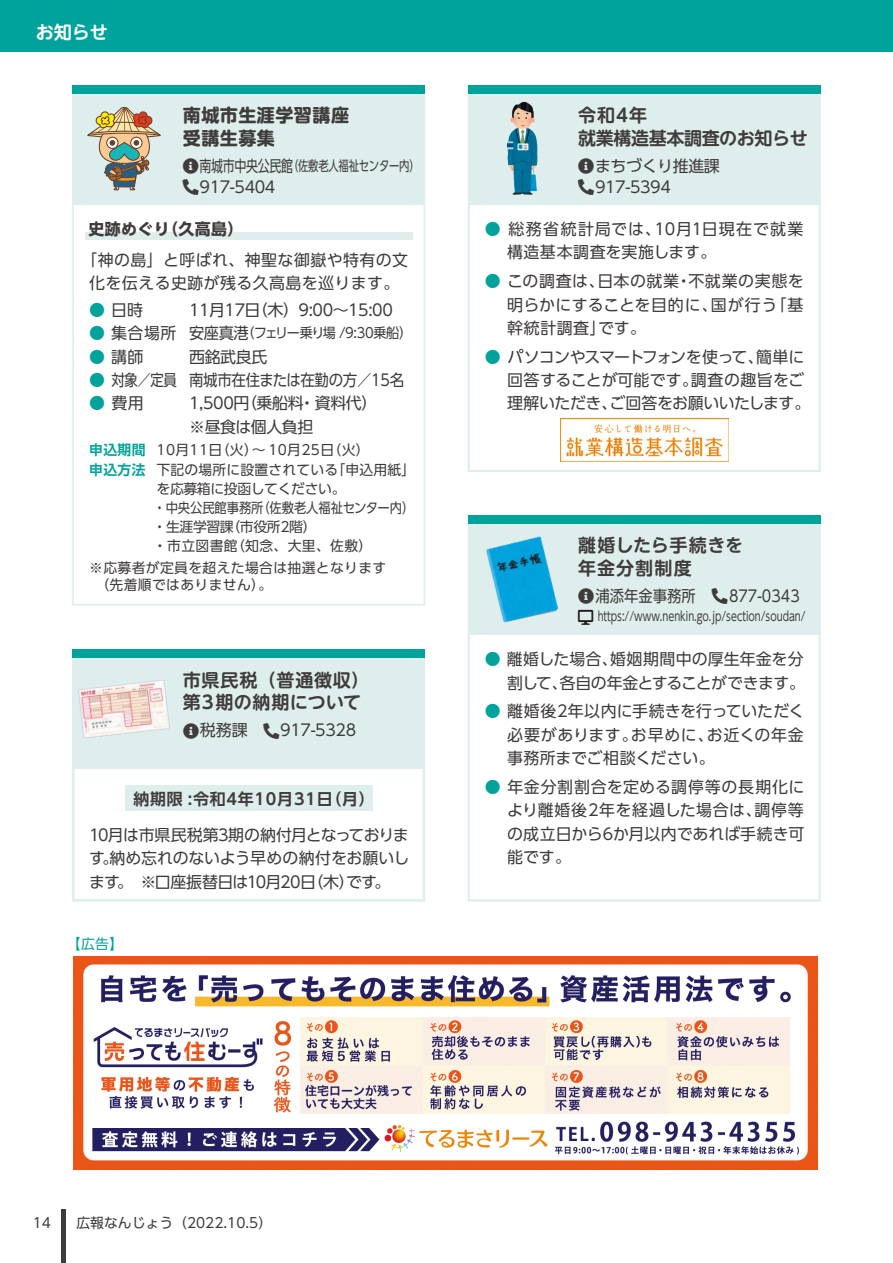
<style>
.page{position:relative;width:893px;height:1263px;background:#fff}
.page>*{position:absolute;margin:0;border:0;box-sizing:border-box;transform-origin:0 0}
.t1{font:700 18px/22.4px "UD Shin M Go Pr 6 N De";letter-spacing:.03em;color:#403c3c}
.t2{font:700 18px/22.4px "UD Shin M Go Pr 6 N De";letter-spacing:-.025em;color:#403c3c}
.t3{font:700 18px/22.4px "UD Shin M Go Pr 6 N";letter-spacing:.025em;color:#403c3c}
.t4{font:700 18px "UD Shin M Go Pr 6 N De";color:#fff}
.t5{font:15.9px/23.4px "UD Shin Go Pr 6 N";color:#3f3b3a;text-align:justify}
.t6{font:15.9px/23.4px "UD Shin Go Pr 6 N";letter-spacing:-.025em;color:#3f3b3a}
.t7{font:15.9px/23.4px "UD Shin Go Pr 6 N";letter-spacing:-.02em;color:#3f3b3a}
.t8{font:15.9px/23.4px "UD Shin Go Pr 6 N";letter-spacing:.025em;color:#3f3b3a;text-align:center}
.t9{font:15.9px/21.3px "UD Shin Go Pr 6 N";letter-spacing:-.025em;color:#403c3c}
.t10{font:15.9px/23.4px "UD Shin Go Pr 6 N";letter-spacing:.045em;color:#3f3b3a}
.t11{font:700 15.9px "UD Shin Go Pr 6 N De";letter-spacing:.05em;color:#403c3c}
.t12{font:15.9px "UD Shin Go Pr 6 N";color:#3f3b3a;scale:.9 1}
.t13{font:700 15.9px "UD Shin Go Pr 6 N";letter-spacing:.025em;color:#3f3b3a}
.t14{font:15.9px "UD Shin Go Pr 6 N";color:#3f3b3a;scale:.84 1}
.t15{font:13.8px/19.2px "UD Shin Go Pr 6 N";letter-spacing:.01em;color:#3f3b3a}
.t16{font:13.8px "UD Shin Go Pr 6 N";letter-spacing:-.025em;color:#403c3c;scale:.75 1}
.t17{font:13.8px "UD Shin Go Pr 6 N";letter-spacing:-.11em;color:#3f3b3a;scale:.95 1}
.t18{font:700 13.8px/19.2px "UD Shin Go Pr 6 N De";letter-spacing:.025em;color:#00a39b}
.t19{font:13.8px "UD Shin Go Pr 6 N";color:#00a39b}
.t20{font:12.75px "UD Shin Go Pr 6 N";color:#3f3b3a;scale:.75 1}
.s1{font-size:15.9px}
.s2{color:#00a39b}
</style>
<div class="page">
<div style="left:0;top:0;width:893px;height:51px;background:#00a39b"></div>
<img style="left:74px;top:957px;width:744px;height:213px">
<svg style="left:468px;top:204px;width:353px;height:268px"></svg>
<svg style="left:468px;top:634px;width:353px;height:267px"></svg>
<div style="left:468px;top:515px;width:353px;height:119px;background:#deeeec"></div>
<div style="left:468px;top:515px;width:353px;height:8px;background:#00a39b"></div>
<div style="left:468px;top:85px;width:353px;height:119px;background:#deeeec"></div>
<div style="left:468px;top:85px;width:353px;height:9px;background:#00a39b"></div>
<svg style="left:72px;top:204px;width:353px;height:401px"></svg>
<div style="left:72px;top:85px;width:353px;height:119px;background:#deeeec"></div>
<div style="left:72px;top:85px;width:353px;height:9px;background:#00a39b"></div>
<svg style="left:72px;top:769px;width:353px;height:132px"></svg>
<div style="left:72px;top:650px;width:353px;height:119px;background:#deeeec"></div>
<div style="left:72px;top:650px;width:353px;height:8px;background:#00a39b"></div>
<img style="left:468px;top:523px;width:120px;height:123px">
<img style="left:506px;top:101px;width:32px;height:94px">
<svg style="left:87px;top:107px;width:74px;height:83px"></svg>
<div style="left:85px;top:233px;width:327px;height:7px;background:#deeeec"></div>
<img style="left:78px;top:680px;width:92px;height:58px">
<div style="left:125px;top:786px;width:248px;height:25px;background:#deeeec"></div>
<img style="left:560px;top:419px;width:168px;height:42px">
<hr style="left:62px;top:1210px;width:4px;height:53px;background:#3f3b3a">
<svg style="left:579px;top:588px;width:9px;height:16px"></svg>
<svg style="left:578px;top:610px;width:10px;height:15px"></svg>
<p class="t4" style="left:36px;top:17px;width:74px">お知らせ</p>
<p class="t3" style="left:183px;top:103px;width:168px">南城市生涯学習講座受講生募集</p>
<p class="t16" style="left:200px;top:154px;width:295px"><span class="s1">南城市中央公民館</span>（佐敷老人福祉センター内）</p>
<p class="t9" style="left:200px;top:176px;width:77px">917-5404</p>
<p class="t13" style="left:88px;top:216px;width:157px">史跡めぐり（久高島）</p>
<p class="t8" style="left:81px;top:247px;width:328px">「神の島」と呼ばれ、神聖な御嶽や特有の文化を伝える史跡が残る久高島を巡ります。</p>
<p class="t5" style="left:89px;top:298px;width:55px"><span class="s2">●</span> 日時</p>
<p class="t5" style="left:89px;top:321px;width:89px"><span class="s2">●</span> 集合場所</p>
<p class="t5" style="left:89px;top:344px;width:56px"><span class="s2">●</span> 講師</p>
<p class="t14" style="left:89px;top:367px;width:106px"><span class="s2">●</span> 対象／定員</p>
<p class="t5" style="left:89px;top:391px;width:56px"><span class="s2">●</span> 費用</p>
<p class="t6" style="left:189px;top:298px;width:205px">11月17日（木）9:00～15:00</p>
<p class="t17" style="left:189px;top:322px;width:236px"><span class="s1">安座真港</span>（フェリー乗り場 /9:30乗船）</p>
<p class="t6" style="left:189px;top:344px;width:217px">西銘武良氏<br>南城市在住または在勤の方／15名<br>1,500円（乗船料・資料代）<br>※昼食は個人負担</p>
<p class="t18" style="left:89px;top:440px;width:58px">申込期間申込方法</p>
<p class="t15" style="left:153px;top:440px;width:264px">10月11日（火）～ 10月25日（火）<br>下記の場所に設置されている「申込用紙」を応募箱に投函してください。<br>・中央公民館事務所（佐敷老人福祉センター内）・生涯学習課（市役所2階）<br>・市立図書館（知念、大里、佐敷）</p>
<p class="t15" style="left:95px;top:558px;width:292px;line-height:17px;text-indent:-6px">※応募者が定員を超えた場合は抽選となります（先着順ではありません）。</p>
<p class="t1" style="left:183px;top:668px;width:188px">市県民税（普通徴収）第3期の納期について</p>
<p class="t9" style="left:200px;top:719px;width:158px">税務課　 917-5328</p>
<p class="t11" style="left:133px;top:786px;width:243px">納期限 :令和4年10月31日（月）</p>
<p class="t5" style="left:89px;top:823px;width:322px">10月は市県民税第3期の納付月となっております｡納め忘れのないよう早めの納付をお願いします｡　※口座振替日は10月20日（木）です｡</p>
<p class="t19" style="left:67px;top:932px;width:58px">【広告】</p>
<p class="t2" style="left:578px;top:103px;width:231px">令和4年<br>就業構造基本調査のお知らせ</p>
<p class="t9" style="left:595px;top:154px;width:126px">まちづくり推進課<br>917-5394</p>
<p class="t10" style="left:507px;top:217px;width:298px;text-indent:-22px"><span class="s2">●</span> 総務省統計局では、10月1日現在で就業構造基本調査を実施します。</p>
<p class="t5" style="left:507px;top:269px;width:298px;text-indent:-22px"><span class="s2">●</span> この調査は、日本の就業・不就業の実態を明らかにすることを目的に、国が行う「基幹統計調査」です。</p>
<p class="t7" style="left:507px;top:344px;width:305px;text-indent:-22px"><span class="s2">●</span> パソコンやスマートフォンを使って、簡単に回答することが可能です。調査の趣旨をご理解いただき、ご回答をお願いいたします。</p>
<p class="t1" style="left:578px;top:533px;width:166px">離婚したら手続きを年金分割制度</p>
<p class="t12" style="left:595px;top:583px;width:113px">浦添年金事務所</p>
<p class="t12" style="left:729px;top:583px;width:80px">877-0343</p>
<p class="t20" style="left:598px;top:606px;width:279px">https://www.nenkin.go.jp/section/soudan/</p>
<p class="t5" style="left:485px;top:647px;width:322px;text-align:right"><span class="s2">●</span> 離婚した場合、婚姻期間中の厚生年金を分割して、各自の年金とすることができます。</p>
<p class="t5" style="left:507px;top:699px;width:299px;text-indent:-22px"><span class="s2">●</span> 離婚後2年以内に手続きを行っていただく必要があります。お早めに、お近くの年金事務所までご相談ください。</p>
<p class="t5" style="left:507px;top:774px;width:299px;text-indent:-22px"><span class="s2">●</span> 年金分割割合を定める調停等の長期化により離婚後2年を経過した場合は、調停等の成立日から6か月以内であれば手続き可能です。</p>
<p class="t15" style="left:33px;top:1213px;width:20px">14</p>
<p class="t15" style="left:76px;top:1213px;width:197px">広報なんじょう（2022.10.5）</p>
</div>
